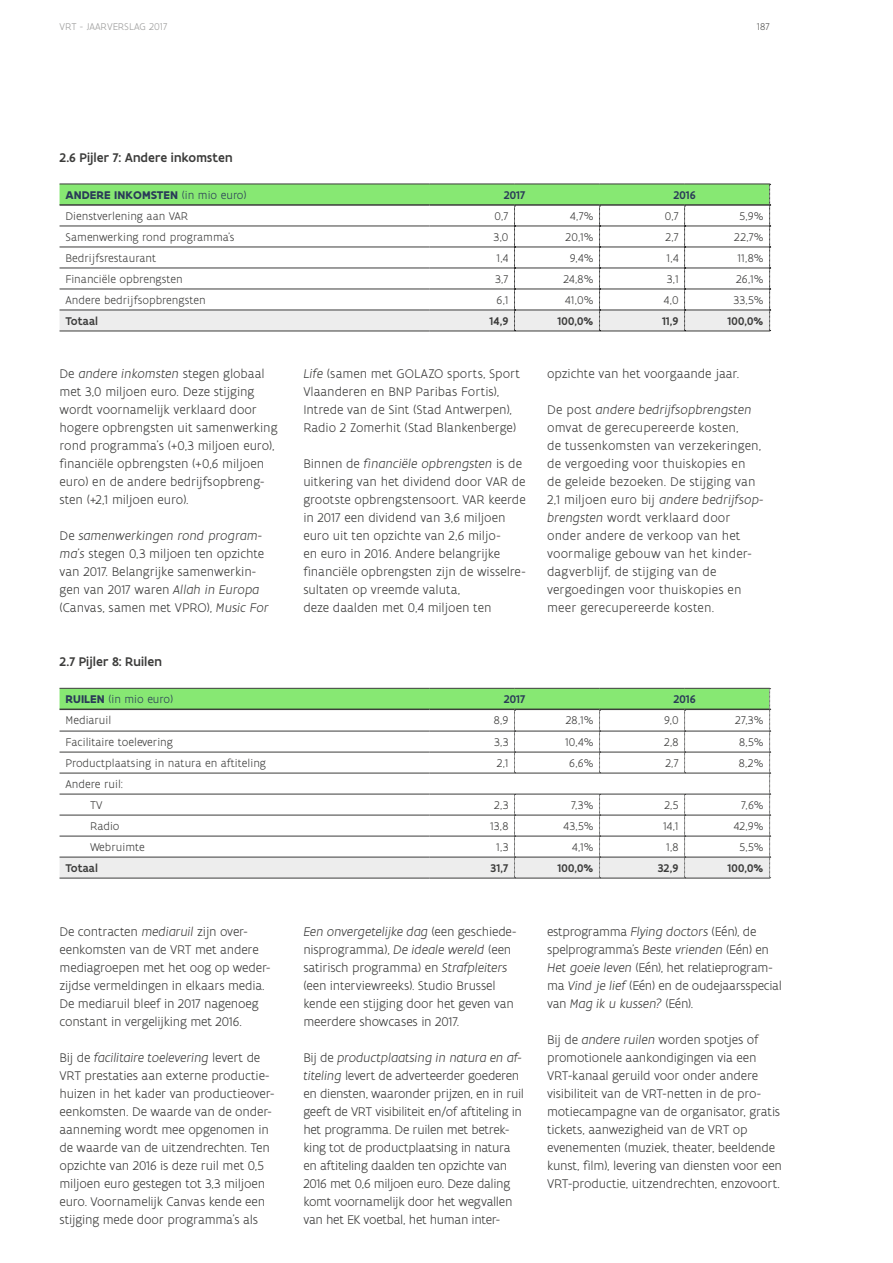
<style>
.page{position:relative;width:893px;height:1263px;background:#fff}
.page>*{position:absolute;margin:0;border:0;box-sizing:border-box;transform-origin:0 0}
.t1{font:300 13.5px/18px "Flanders Art Sans";letter-spacing:-.01em;color:#3c3c3b}
.t2{font:500 13.5px "Flanders Art Sans";letter-spacing:.01em;color:#3c3c3b}
.t3{font:300 12px/21px "Flanders Art Sans";color:#3c3c3b;text-align:center}
.t4{font:500 12px "Flanders Art Sans";letter-spacing:.015em;color:#3c3c3b}
.t5{font:700 12px "Flanders Art Sans";letter-spacing:.005em;color:#2a3a58}
.t6{font:300 12px "Flanders Art Sans";color:#2a3a58}
.t7{font:500 12px "Flanders Art Sans";letter-spacing:.015em;color:#2a3a58}
.t8{font:300 10.5px "Flanders Art Sans";color:#9d9d9c}
.t9{font:300 10.5px "Flanders Art Sans";color:#575756}
.s1{font-weight:300}
.s2{font-style:italic}
.s3{font-weight:700}
</style>
<div class="page">
<hr style="left:60px;top:331px;width:369px;height:1px;background:#3c3c3b">
<hr style="left:429px;top:331px;width:85px;height:1px;background:#3c3c3b">
<hr style="left:514px;top:331px;width:86px;height:1px;background:#3c3c3b">
<hr style="left:600px;top:331px;width:85px;height:1px;background:#3c3c3b">
<hr style="left:685px;top:331px;width:85px;height:1px;background:#3c3c3b">
<svg style="left:60px;top:184px;width:711px;height:147px"></svg>
<hr style="left:60px;top:204px;width:369px;height:2px;background:#3c3c3b">
<hr style="left:429px;top:204px;width:85px;height:2px;background:#3c3c3b">
<hr style="left:514px;top:204px;width:86px;height:2px;background:#3c3c3b">
<hr style="left:600px;top:204px;width:85px;height:2px;background:#3c3c3b">
<hr style="left:685px;top:204px;width:84px;height:2px;background:#3c3c3b">
<hr style="left:60px;top:878px;width:369px;height:1px;background:#3c3c3b">
<hr style="left:429px;top:878px;width:85px;height:1px;background:#3c3c3b">
<hr style="left:514px;top:878px;width:86px;height:1px;background:#3c3c3b">
<hr style="left:600px;top:878px;width:85px;height:1px;background:#3c3c3b">
<hr style="left:685px;top:878px;width:85px;height:1px;background:#3c3c3b">
<svg style="left:60px;top:688px;width:711px;height:190px"></svg>
<p class="t8" style="left:60px;top:21px;width:109px">VRT - JAARVERSLAG 2017</p>
<p class="t9" style="left:757px;top:21px;width:14px">187</p>
<p class="t2" style="left:60px;top:149px;width:175px">2.6 Pijler 7: Andere inkomsten</p>
<p class="t5" style="left:66px;top:187px;width:183px">ANDERE INKOMSTEN <span class="s1">(in mio euro)</span></p>
<p class="t7" style="left:504px;top:188px;width:23px">2017</p>
<p class="t7" style="left:673px;top:188px;width:24px">2016</p>
<p class="t3" style="left:66px;top:206px;width:124px">Dienstverlening aan VAR</p>
<p class="t3" style="left:495px;top:206px;width:15px">0,7</p>
<p class="t3" style="left:570px;top:206px;width:25px">4,7%</p>
<p class="t3" style="left:665px;top:206px;width:15px">0,7</p>
<p class="t3" style="left:739px;top:206px;width:26px">5,9%</p>
<p class="t3" style="left:66px;top:227px;width:170px">Samenwerking rond programma’s</p>
<p class="t3" style="left:494px;top:227px;width:16px">3,0</p>
<p class="t3" style="left:566px;top:227px;width:30px">20,1%</p>
<p class="t3" style="left:665px;top:227px;width:15px">2,7</p>
<p class="t3" style="left:734px;top:227px;width:31px">22,7%</p>
<p class="t3" style="left:66px;top:248px;width:92px">Bedrijfsrestaurant</p>
<p class="t3" style="left:496px;top:248px;width:14px">1,4</p>
<p class="t3" style="left:570px;top:248px;width:25px">9,4%</p>
<p class="t3" style="left:667px;top:248px;width:14px">1,4</p>
<p class="t3" style="left:737px;top:248px;width:28px">11,8%</p>
<p class="t3" style="left:66px;top:269px;width:119px">Financiële opbrengsten</p>
<p class="t3" style="left:495px;top:269px;width:15px">3,7</p>
<p class="t3" style="left:563px;top:269px;width:32px">24,8%</p>
<p class="t3" style="left:667px;top:269px;width:13px">3,1</p>
<p class="t3" style="left:736px;top:269px;width:29px">26,1%</p>
<p class="t3" style="left:66px;top:290px;width:142px">Andere bedrijfsopbrengsten</p>
<p class="t3" style="left:497px;top:290px;width:13px">6,1</p>
<p class="t3" style="left:565px;top:290px;width:30px">41,0%</p>
<p class="t3" style="left:664px;top:290px;width:16px">4,0</p>
<p class="t3" style="left:733px;top:290px;width:32px">33,5%</p>
<p class="t4" style="left:66px;top:314px;width:34px">Totaal</p>
<p class="t4" style="left:490px;top:314px;width:20px">14,9</p>
<p class="t4" style="left:557px;top:314px;width:38px">100,0%</p>
<p class="t4" style="left:662px;top:314px;width:18px">11,9</p>
<p class="t4" style="left:728px;top:314px;width:38px">100,0%</p>
<p class="t1" style="left:60px;top:365px;width:220px">De <span class="s2">andere inkomsten</span> stegen globaal met 3,0 miljoen euro. Deze stijging wordt voornamelijk verklaard door hogere opbrengsten uit samenwerking rond programma’s (+0,3 miljoen euro), financiële opbrengsten (+0,6 miljoen euro) en de andere bedrijfsopbreng&shy;sten (+2,1 miljoen euro).</p>
<p class="t1" style="left:60px;top:527px;width:211px">De <span class="s2">samenwerkingen rond program&shy;ma’s</span> stegen 0,3 miljoen ten opzichte van 2017. Belangrijke samenwerkin&shy;gen van 2017 waren <span class="s2">Allah in Europa </span>(Canvas, samen met VPRO), <span class="s2">Music For</span></p>
<p class="t1" style="left:303px;top:365px;width:218px"><span class="s2">Life</span> (samen met GOLAZO sports, Sport Vlaanderen en BNP Paribas Fortis), Intrede van de Sint (Stad Antwerpen), Radio 2 Zomerhit (Stad Blankenberge)</p>
<p class="t1" style="left:303px;top:455px;width:224px">Binnen de <span class="s2">financiële opbrengsten</span> is de uitkering van het dividend door VAR de grootste opbrengstensoort. VAR keerde in 2017 een dividend van 3,6 miljoen euro uit ten opzichte van 2,6 miljo-<br>en euro in 2016. Andere belangrijke financiële opbrengsten zijn de wisselre&shy;sultaten op vreemde valuta,<br>deze daalden met 0,4 miljoen ten</p>
<p class="t1" style="left:547px;top:365px;width:194px">opzichte van het voorgaande jaar.</p>
<p class="t1" style="left:547px;top:401px;width:218px">De post <span class="s2">andere bedrijfsopbrengsten </span>omvat de gerecupereerde kosten,<br>de tussenkomsten van verzekeringen, de vergoeding voor thuiskopies en<br>de geleide bezoeken. De stijging van 2,1 miljoen euro bij <span class="s2">andere bedrijfsop&shy;brengsten</span> wordt verklaard door onder andere de verkoop van het voormalige gebouw van het kinder&shy;dagverblijf, de stijging van de vergoedingen voor thuiskopies en meer gerecupereerde kosten.</p>
<p class="t2" style="left:60px;top:653px;width:104px">2.7 Pijler 8: Ruilen</p>
<p class="t6" style="left:66px;top:692px;width:109px"><span class="s3">RUILEN</span> (in mio euro)</p>
<p class="t7" style="left:504px;top:692px;width:23px">2017</p>
<p class="t7" style="left:673px;top:692px;width:24px">2016</p>
<p class="t3" style="left:66px;top:710px;width:47px">Mediaruil</p>
<p class="t3" style="left:494px;top:710px;width:16px">8,9</p>
<p class="t3" style="left:566px;top:710px;width:29px">28,1%</p>
<p class="t3" style="left:664px;top:710px;width:16px">9,0</p>
<p class="t3" style="left:735px;top:710px;width:30px">27,3%</p>
<p class="t3" style="left:66px;top:732px;width:109px">Facilitaire toelevering</p>
<p class="t3" style="left:494px;top:732px;width:16px">3,3</p>
<p class="t3" style="left:565px;top:732px;width:30px">10,4%</p>
<p class="t3" style="left:664px;top:732px;width:16px">2,8</p>
<p class="t3" style="left:739px;top:732px;width:26px">8,5%</p>
<p class="t3" style="left:66px;top:753px;width:202px">Productplaatsing in natura en aftiteling</p>
<p class="t3" style="left:497px;top:753px;width:13px">2,1</p>
<p class="t3" style="left:569px;top:753px;width:26px">6,6%</p>
<p class="t3" style="left:665px;top:753px;width:15px">2,7</p>
<p class="t3" style="left:739px;top:753px;width:26px">8,2%</p>
<p class="t3" style="left:66px;top:774px;width:59px">Andere ruil:<br>TV</p>
<p class="t3" style="left:494px;top:795px;width:16px">2,3</p>
<p class="t3" style="left:571px;top:795px;width:24px">7,3%</p>
<p class="t3" style="left:664px;top:795px;width:16px">2,5</p>
<p class="t3" style="left:741px;top:795px;width:24px">7,6%</p>
<p class="t3" style="left:90px;top:816px;width:31px">Radio</p>
<p class="t3" style="left:490px;top:816px;width:20px">13,8</p>
<p class="t3" style="left:564px;top:816px;width:31px">43,5%</p>
<p class="t3" style="left:663px;top:816px;width:17px">14,1</p>
<p class="t3" style="left:734px;top:816px;width:31px">42,9%</p>
<p class="t3" style="left:90px;top:837px;width:56px">Webruimte</p>
<p class="t3" style="left:496px;top:837px;width:14px">1,3</p>
<p class="t3" style="left:572px;top:837px;width:23px">4,1%</p>
<p class="t3" style="left:666px;top:837px;width:14px">1,8</p>
<p class="t3" style="left:739px;top:837px;width:26px">5,5%</p>
<p class="t4" style="left:65px;top:861px;width:34px">Totaal</p>
<p class="t4" style="left:490px;top:861px;width:19px">31,7</p>
<p class="t4" style="left:557px;top:861px;width:38px">100,0%</p>
<p class="t4" style="left:658px;top:861px;width:22px">32,9</p>
<p class="t4" style="left:728px;top:861px;width:38px">100,0%</p>
<p class="t1" style="left:60px;top:923px;width:213px">De contracten <span class="s2">mediaruil</span> zijn over&shy;eenkomsten van de VRT met andere mediagroepen met het oog op weder&shy;zijdse vermeldingen in elkaars media.<br>De mediaruil bleef in 2017 nagenoeg constant in vergelijking met 2016.</p>
<p class="t1" style="left:60px;top:1049px;width:216px">Bij de <span class="s2">facilitaire toelevering</span> levert de VRT prestaties aan externe productie&shy;huizen in het kader van productieover&shy;eenkomsten. De waarde van de onder&shy;aanneming wordt mee opgenomen in de waarde van de uitzendrechten. Ten opzichte van 2016 is deze ruil met 0,5 miljoen euro gestegen tot 3,3 miljoen euro. Voornamelijk Canvas kende een stijging mede door programma’s als</p>
<p class="t1" style="left:303px;top:923px;width:215px"><span class="s2">Een onvergetelijke dag</span> (een geschiede&shy;nisprogramma), <span class="s2">De ideale wereld</span> (een satirisch programma) en <span class="s2">Strafpleiters </span>(een interviewreeks). Studio Brussel kende een stijging door het geven van meerdere showcases in 2017.</p>
<p class="t1" style="left:303px;top:1049px;width:222px">Bij de <span class="s2">productplaatsing in natura en af&shy;titeling</span> levert de adverteerder goederen en diensten, waaronder prijzen, en in ruil geeft de VRT visibiliteit en/of aftiteling in het programma. De ruilen met betrek&shy;king tot de productplaatsing in natura en aftiteling daalden ten opzichte van 2016 met 0,6 miljoen euro. Deze daling komt voornamelijk door het wegvallen van het EK voetbal, het human inter-</p>
<p class="t1" style="left:547px;top:923px;width:236px">estprogramma <span class="s2">Flying doctors</span> (Eén), de spelprogramma’s <span class="s2">Beste vrienden</span> (Eén) en <span class="s2">Het goeie leven</span> (Eén), het relatieprogram&shy;ma <span class="s2">Vind je lief</span> (Eén) en de oudejaarsspecial van <span class="s2">Mag ik u kussen?</span> (Eén).</p>
<p class="t1" style="left:547px;top:1031px;width:236px">Bij de <span class="s2">andere ruilen</span> worden spotjes of promotionele aankondigingen via een VRT-kanaal geruild voor onder andere visibiliteit van de VRT-netten in de pro&shy;motiecampagne van de organisator, gratis tickets, aanwezigheid van de VRT op evenementen (muziek, theater, beeldende kunst, film), levering van diensten voor een VRT-productie, uitzendrechten, enzovoort.</p>
</div>
